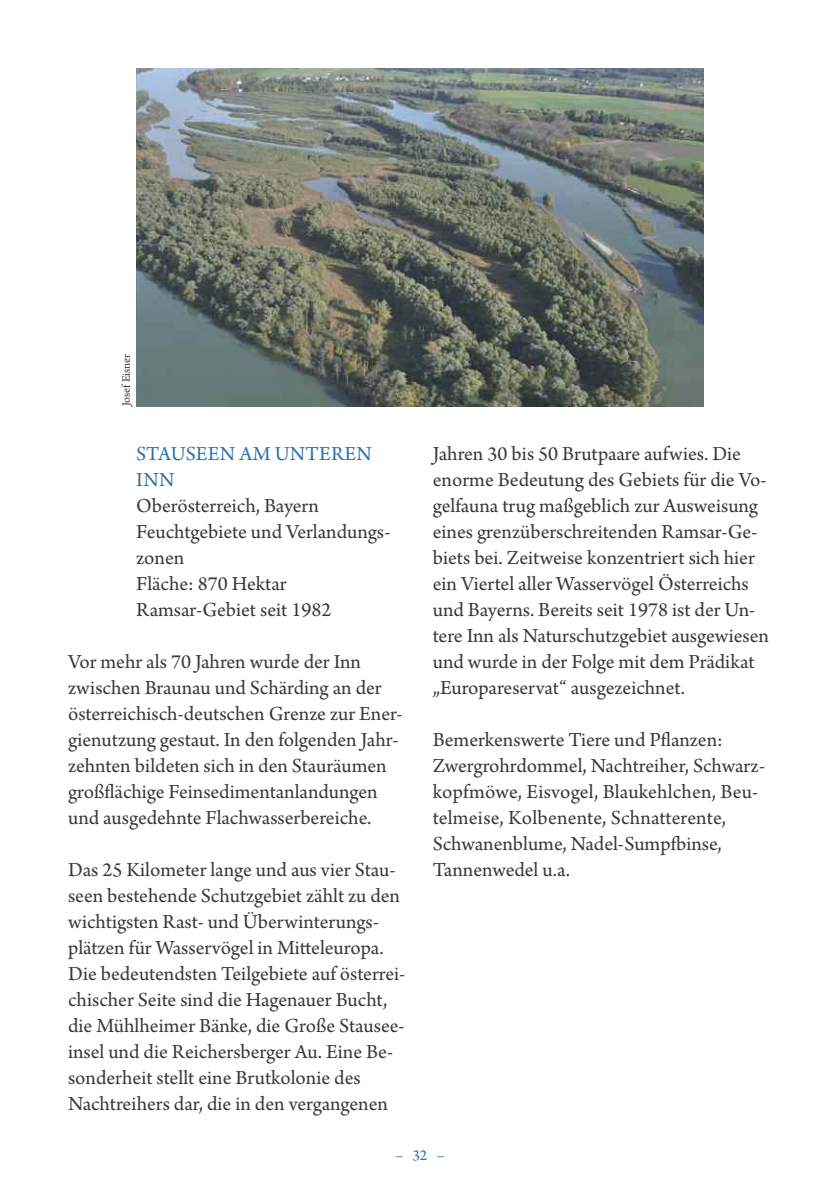
<style>
.page{position:relative;width:840px;height:1191px;background:#fff}
.page>*{position:absolute;margin:0;border:0;box-sizing:border-box;transform-origin:0 0}
.t1{font:21px/26px "Arno Pro";color:#39383a}
.t2{font:21px/26px "Arno Pro";letter-spacing:.01em;color:#2d71aa}
.t3{font:16px "Arno Pro";color:#2d71aa}
.t4{font:12px "Arno Pro";color:#39383a}
</style>
<div class="page">
<img style="left:136px;top:68px;width:567px;height:338px">
<p class="t4" style="left:122px;top:406px;width:54px;rotate:-90deg">Josef eisner</p>
<p class="t2" style="left:136px;top:443px;width:237px">staUseen am Unteren inn</p>
<p class="t1" style="left:136px;top:495px;width:255px">Oberösterreich, bayern<br>Feuchtgebiete und Verlandungs&shy;zonen<br>Fläche: 870 hektar ramsar-Gebiet seit 1982</p>
<p class="t1" style="left:68px;top:651px;width:336px">Vor mehr als 70 Jahren wurde der inn zwischen braunau und schärding an der österreichisch-deutschen Grenze zur ener&shy;gienutzung gestaut. in den folgenden Jahr&shy;zehnten bildeten sich in den stauräumen großflächige Feinsedimentanlandungen und ausgedehnte Flachwasserbereiche.</p>
<p class="t1" style="left:68px;top:859px;width:338px">Das 25 Kilometer lange und aus vier stau&shy;seen bestehende schutzgebiet zählt zu den wichtigsten rast- und Überwinterungs&shy;plätzen für Wasservögel in mitteleuropa.<br>Die bedeutendsten teilgebiete auf österrei&shy;chischer seite sind die hagenauer bucht, die mühlheimer bänke, die Große stausee&shy;insel und die reichersberger au. eine be&shy;sonderheit stellt eine brutkolonie des nachtreihers dar, die in den vergangenen</p>
<p class="t1" style="left:432px;top:443px;width:337px">Jahren 30 bis 50 brutpaare aufwies. Die enorme bedeutung des Gebiets für die Vo&shy;gelfauna trug maßgeblich zur ausweisung eines grenzüberschreitenden ramsar-Ge&shy;biets bei. Zeitweise konzentriert sich hier ein Viertel aller Wasservögel Österreichs und bayerns. bereits seit 1978 ist der Un&shy;tere inn als naturschutzgebiet ausgewiesen und wurde in der Folge mit dem Prädikat „europareservat“ ausgezeichnet.</p>
<p class="t1" style="left:432px;top:729px;width:333px">bemerkenswerte tiere und Pflanzen:<br>Zwergrohrdommel, nachtreiher, schwarz&shy;kopfmöwe, eisvogel, blaukehlchen, beu&shy;telmeise, Kolbenente, schnatterente, schwanenblume, nadel-sumpfbinse, tannenwedel u.a.</p>
<p class="t3" style="left:395px;top:1149px;width:51px">–32–</p>
</div>
